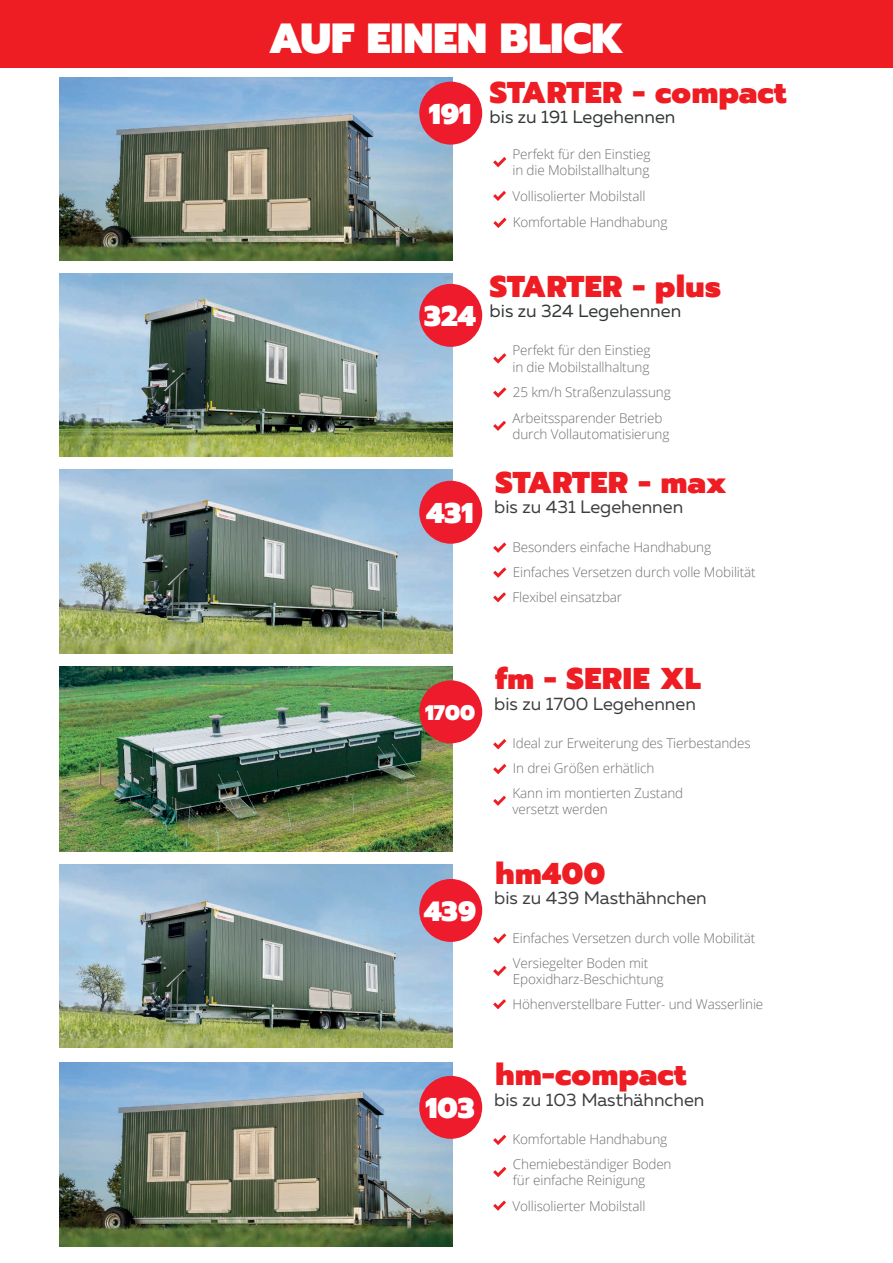
<style>
.page{position:relative;width:893px;height:1263px;background:#fff}
.page>*{position:absolute;margin:0;border:0;box-sizing:border-box;transform-origin:0 0}
.t1{font:900 42px "Prompt";color:#fff}
.t2{font:900 30px "Prompt";letter-spacing:.02em;color:#ee1d23}
.t3{font:900 30px "Prompt";color:#ee1d23}
.t4{font:900 28.5px "Prompt";color:#fff}
.t5{font:900 27.75px "Prompt";color:#fff}
.t6{font:900 21px "Prompt";color:#fff}
.t7{font:18px "Muller";color:#3e3e3f}
.t8{font:18px "Muller";color:#323738}
.t9{font:300 13.5px/16.2px "Open Sans";letter-spacing:-.01em;color:#6c7070}
</style>
<div class="page">
<div style="left:0;top:0;width:893px;height:67px;background:#ee1d23"></div>
<img style="left:60px;top:1062px;width:393px;height:185px">
<img style="left:60px;top:864px;width:393px;height:183px">
<img style="left:60px;top:666px;width:393px;height:185px">
<img style="left:60px;top:470px;width:393px;height:183px">
<img style="left:60px;top:274px;width:393px;height:183px">
<img style="left:60px;top:77px;width:393px;height:184px">
<svg style="left:493px;top:1200px;width:13px;height:11px"></svg>
<svg style="left:493px;top:1167px;width:13px;height:10px"></svg>
<svg style="left:493px;top:1135px;width:13px;height:10px"></svg>
<svg style="left:493px;top:999px;width:13px;height:10px"></svg>
<svg style="left:493px;top:966px;width:13px;height:10px"></svg>
<svg style="left:493px;top:933px;width:13px;height:11px"></svg>
<svg style="left:493px;top:796px;width:13px;height:10px"></svg>
<svg style="left:493px;top:764px;width:13px;height:10px"></svg>
<svg style="left:493px;top:739px;width:13px;height:10px"></svg>
<svg style="left:493px;top:592px;width:13px;height:10px"></svg>
<svg style="left:493px;top:567px;width:13px;height:11px"></svg>
<svg style="left:493px;top:542px;width:13px;height:11px"></svg>
<svg style="left:493px;top:421px;width:13px;height:10px"></svg>
<svg style="left:493px;top:387px;width:13px;height:11px"></svg>
<svg style="left:493px;top:353px;width:13px;height:11px"></svg>
<svg style="left:493px;top:218px;width:14px;height:10px"></svg>
<svg style="left:493px;top:191px;width:13px;height:10px"></svg>
<svg style="left:493px;top:157px;width:13px;height:10px"></svg>
<div style="left:419px;top:82px;width:63px;height:63px;background:#ee1b2d;border-radius:50%"></div>
<div style="left:419px;top:284px;width:63px;height:63px;background:#ee1b2d;border-radius:50%"></div>
<div style="left:419px;top:481px;width:63px;height:63px;background:#ee1b2d;border-radius:50%"></div>
<div style="left:419px;top:680px;width:63px;height:63px;background:#ee1b2d;border-radius:50%"></div>
<div style="left:419px;top:879px;width:63px;height:63px;background:#ee1b2d;border-radius:50%"></div>
<div style="left:419px;top:1076px;width:63px;height:63px;background:#ee1b2d;border-radius:50%"></div>
<h1 class="t1" style="left:269px;top:6px;width:357px">AUF EINEN BLICK</h1>
<h3 class="t4" style="left:429px;top:92px;width:44px">191</h3>
<h2 class="t2" style="left:490px;top:70px;width:298px">STARTER - compact</h2>
<h3 class="t8" style="left:490px;top:106px;width:187px">bis zu 191 Legehennen</h3>
<p class="t9" style="left:512px;top:146px;width:139px">Perfekt für den Einstieg in die Mobilstallhaltung</p>
<p class="t9" style="left:512px;top:188px;width:135px">Vollisolierter Mobilstall</p>
<p class="t9" style="left:513px;top:213px;width:156px">Komfortable Handhabung</p>
<h3 class="t4" style="left:424px;top:294px;width:53px">324</h3>
<h3 class="t4" style="left:427px;top:491px;width:48px">431</h3>
<h2 class="t2" style="left:490px;top:263px;width:233px">STARTER - plus</h2>
<h3 class="t8" style="left:490px;top:300px;width:193px">bis zu 324 Legehennen</h3>
<p class="t9" style="left:512px;top:342px;width:139px">Perfekt für den Einstieg in die Mobilstallhaltung</p>
<p class="t9" style="left:513px;top:383px;width:159px">25 km/h Straßenzulassung</p>
<p class="t9" style="left:512px;top:409px;width:158px">Arbeitssparender Betrieb durch Vollautomatisierung</p>
<h2 class="t3" style="left:495px;top:459px;width:233px">STARTER - max</h2>
<h3 class="t7" style="left:494px;top:496px;width:191px">bis zu 431 Legehennen</h3>
<p class="t9" style="left:512px;top:538px;width:200px">Besonders einfache Handhabung</p>
<p class="t9" style="left:513px;top:563px;width:244px">Einfaches Versetzen durch volle Mobilität</p>
<p class="t9" style="left:512px;top:589px;width:111px">Flexibel einsatzbar</p>
<h3 class="t6" style="left:425px;top:696px;width:51px">1700</h3>
<h3 class="t5" style="left:424px;top:890px;width:53px">439</h3>
<h2 class="t2" style="left:495px;top:656px;width:207px">fm - SERIE XL</h2>
<h3 class="t7" style="left:494px;top:692px;width:203px">bis zu 1700 Legehennen</h3>
<p class="t9" style="left:512px;top:735px;width:240px">Ideal zur Erweiterung des Tierbestandes</p>
<p class="t9" style="left:513px;top:760px;width:143px">In drei Größen erhätlich</p>
<p class="t9" style="left:512px;top:784px;width:172px">Kann im montierten Zustand versetzt werden</p>
<h2 class="t2" style="left:495px;top:850px;width:111px">hm400</h2>
<h3 class="t7" style="left:494px;top:887px;width:214px">bis zu 439 Masthähnchen</h3>
<p class="t9" style="left:512px;top:929px;width:244px">Einfaches Versetzen durch volle Mobilität</p>
<p class="t9" style="left:513px;top:955px;width:152px">Versiegelter Boden mit<br>Epoxidharz-Beschichtung</p>
<p class="t9" style="left:512px;top:996px;width:252px">Höhenverstellbare Futter- und Wasserlinie</p>
<h3 class="t4" style="left:425px;top:1086px;width:51px">103</h3>
<h2 class="t2" style="left:495px;top:1052px;width:192px">hm-compact</h2>
<h3 class="t7" style="left:494px;top:1088px;width:212px">bis zu 103 Masthähnchen</h3>
<p class="t9" style="left:512px;top:1130px;width:156px">Komfortable Handhabung</p>
<p class="t9" style="left:513px;top:1156px;width:160px">Chemiebeständiger Boden für einfache Reinigung</p>
<p class="t9" style="left:512px;top:1197px;width:135px">Vollisolierter Mobilstall</p>
</div>
